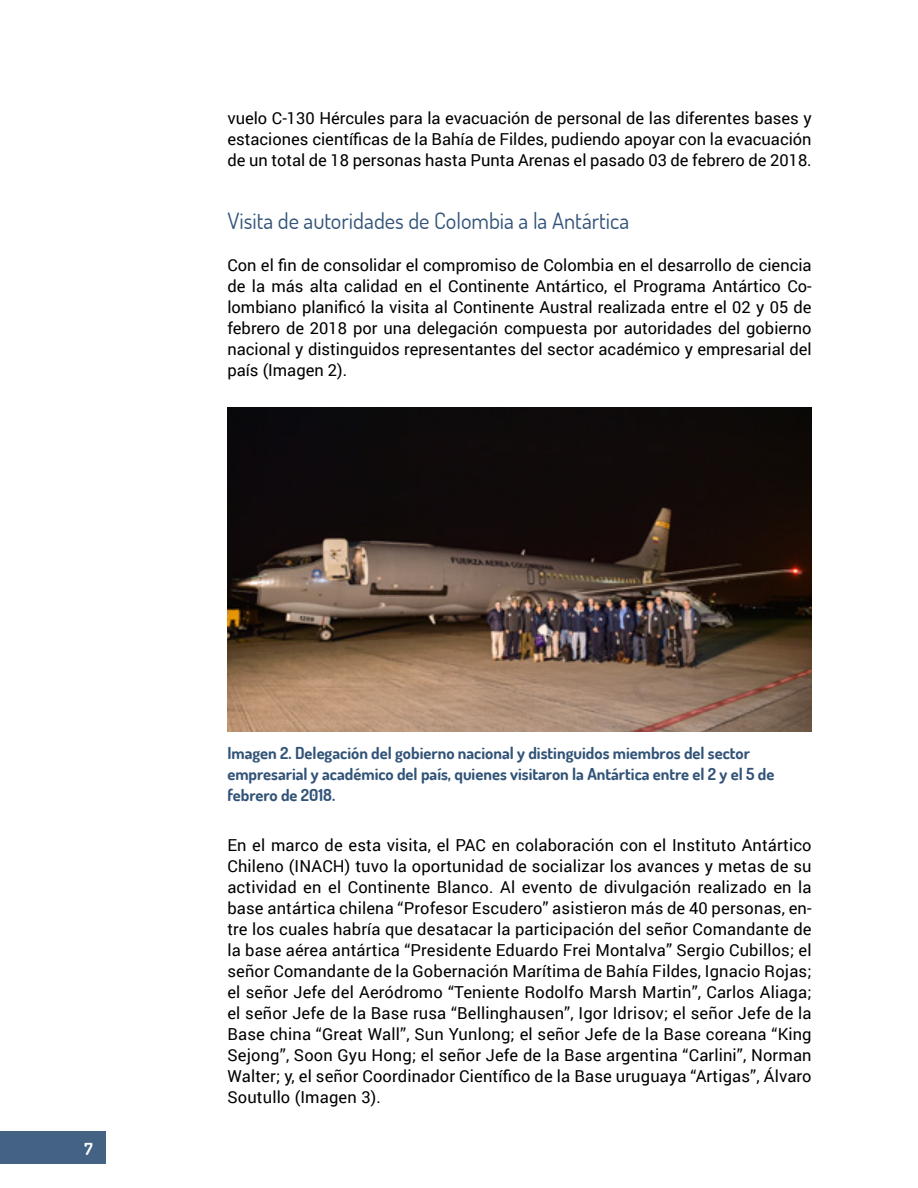
<style>
.page{position:relative;width:918px;height:1188px;background:#fff}
.page>*{position:absolute;margin:0;border:0;box-sizing:border-box;transform-origin:0 0}
.t1{font:22.5px "Dosis";color:#315378}
.t2{font:16.5px/21px "Roboto";color:#000;text-align:justify}
.t3{font:700 16.5px/21px "Dosis";color:#315378}
.t4{font:700 16.5px "Dosis";color:#fff}
</style>
<div class="page">
<div style="left:0;top:1132px;width:106px;height:32px;background:#436284"></div>
<img style="left:227px;top:408px;width:585px;height:323px">
<p class="t2" style="left:227px;top:107px;width:586px">vuelo C-130 Hércules para la evacuación de personal de las diferentes bases y estaciones científicas de la Bahía de Fildes, pudiendo apoyar con la evacuación de un total de 18 personas hasta Punta Arenas el pasado 03 de febrero de 2018.</p>
<p class="t1" style="left:227px;top:206px;width:403px">Visita de autoridades de Colombia a la Antártica</p>
<p class="t2" style="left:227px;top:254px;width:586px">Con el fin de consolidar el compromiso de Colombia en el desarrollo de ciencia de la más alta calidad en el Continente Antártico, el Programa Antártico Co&shy;lombiano planificó la visita al Continente Austral realizada entre el 02 y 05 de febrero de 2018 por una delegación compuesta por autoridades del gobierno nacional y distinguidos representantes del sector académico y empresarial del país (Imagen 2).</p>
<p class="t4" style="left:85px;top:1139px;width:10px">7</p>
<p class="t3" style="left:227px;top:742px;width:548px">Imagen 2. Delegación del gobierno nacional y distinguidos miembros del sector empresarial y académico del país, quienes visitaron la Antártica entre el 2 y el 5 de febrero de 2018.</p>
<p class="t2" style="left:227px;top:834px;width:586px">En el marco de esta visita, el PAC en colaboración con el Instituto Antártico Chileno (INACH) tuvo la oportunidad de socializar los avances y metas de su actividad en el Continente Blanco. Al evento de divulgación realizado en la base antártica chilena “Profesor Escudero” asistieron más de 40 personas, en&shy;tre los cuales habría que desatacar la participación del señor Comandante de la base aérea antártica “Presidente Eduardo Frei Montalva” Sergio Cubillos; el señor Comandante de la Gobernación Marítima de Bahía Fildes, Ignacio Rojas; el señor Jefe del Aeródromo “Teniente Rodolfo Marsh Martin”, Carlos Aliaga; el señor Jefe de la Base rusa “Bellinghausen”, Igor Idrisov; el señor Jefe de la Base china “Great Wall”, Sun Yunlong; el señor Jefe de la Base coreana “King Sejong”, Soon Gyu Hong; el señor Jefe de la Base argentina “Carlini”, Norman Walter; y, el señor Coordinador Científico de la Base uruguaya “Artigas”, Álvaro Soutullo (Imagen 3).</p>
</div>
